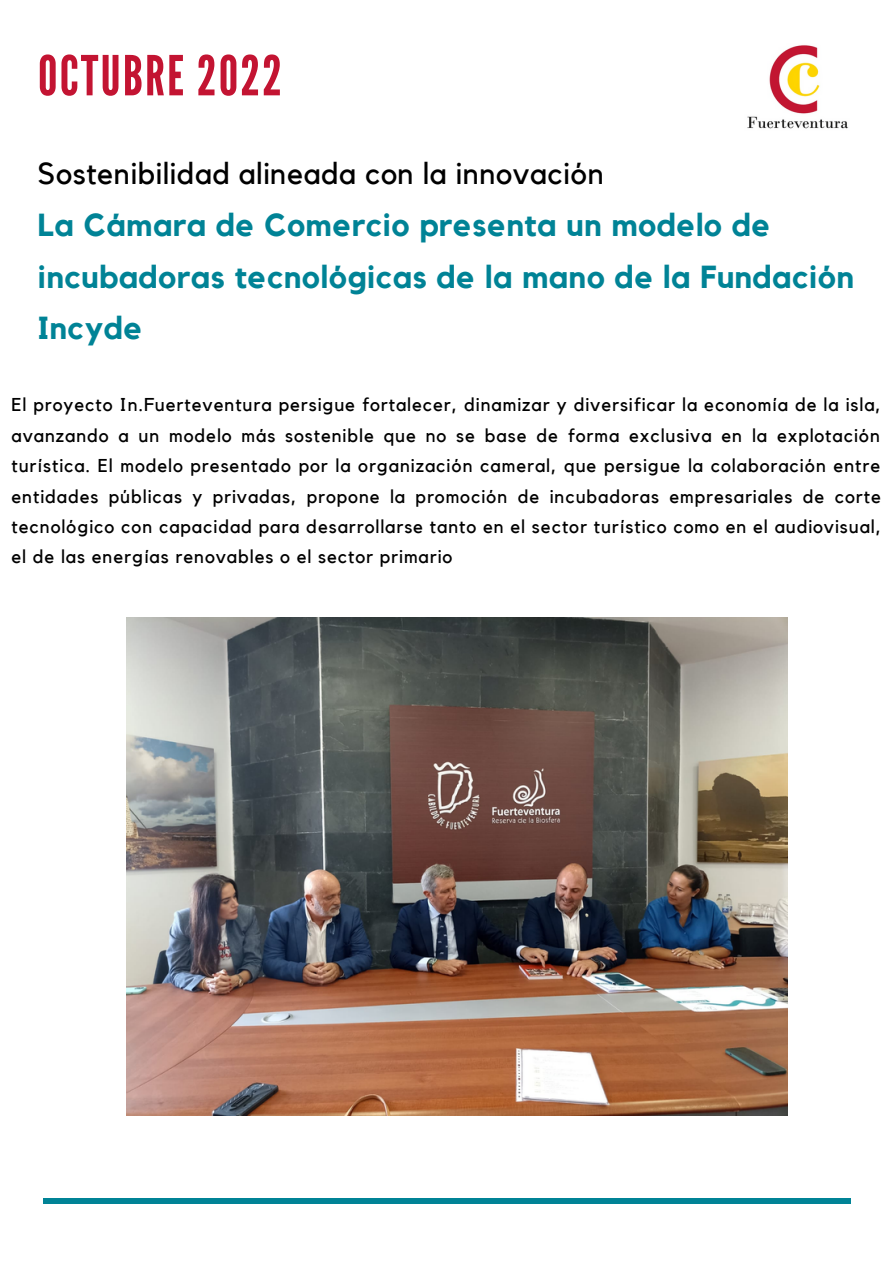
<style>
.page{position:relative;width:893px;height:1264px;background:#fff}
.page>*{position:absolute;margin:0;border:0;box-sizing:border-box;transform-origin:0 0}
.t1{font:55.05px "League Gothic";letter-spacing:.04em;color:#c31432}
.t2{font:700 31.8px/51.8px "Kollektif";letter-spacing:.02em;color:#008396}
.t3{font:30.3px "Kollektif";letter-spacing:.02em;color:#000}
.t4{font:18.6px/30.3px "Kollektif";letter-spacing:.05em;color:#000;text-align:justify}
</style>
<div class="page">
<div style="left:43px;top:1198px;width:807px;height:5px;background:#008396"></div>
<img style="left:126px;top:618px;width:661px;height:497px">
<img style="left:747px;top:45px;width:102px;height:84px">
<h1 class="t1" style="left:38px;top:44px;width:245px">OCTUBRE 2022</h1>
<h3 class="t3" style="left:38px;top:160px;width:567px">Sostenibilidad alineada con la innovación</h3>
<h2 class="t2" style="left:38px;top:200px;width:817px">La Cámara de Comercio presenta un modelo de incubadoras tecnológicas de la mano de la Fundación<br>Incyde</h2>
<p class="t4" style="left:11px;top:390px;width:871px">El proyecto In.Fuerteventura persigue fortalecer, dinamizar y diversificar la economía de la isla, avanzando a un modelo más sostenible que no se base de forma exclusiva en la explotación turística. El modelo presentado por la organización cameral, que persigue la colaboración entre entidades públicas y privadas, propone la promoción de incubadoras empresariales de corte tecnológico con capacidad para desarrollarse tanto en el sector turístico como en el audiovisual, el de las energías renovables o el sector primario</p>
</div>
